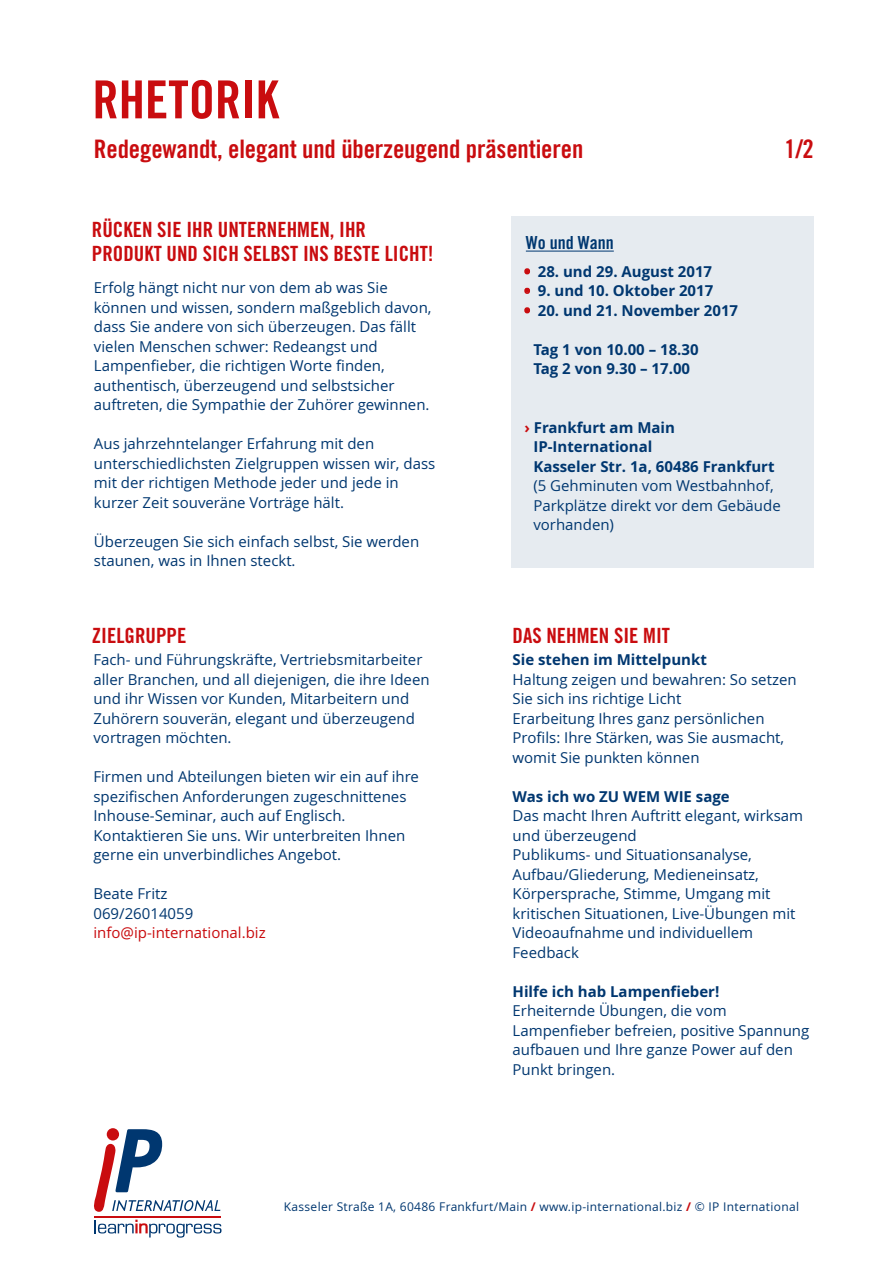
<style>
.page{position:relative;width:893px;height:1263px;background:#fff}
.page>*{position:absolute;margin:0;border:0;box-sizing:border-box;transform-origin:0 0}
.t1{font:52.5px "Trade Gothic Bold Cond Twenty";color:#c90c0f}
.t2{font:25.5px "Trade Gothic Bold Cond Twenty";letter-spacing:-.005em;color:#c90c0f}
.t3{font:21px/24px "Trade Gothic Bold Cond Twenty";color:#c90c0f}
.t4{font:18px "Trade Gothic Bold Cond Twenty";color:#003770}
.t5{font:15px/19.5px "Open Sans";color:#003770}
.t6{font:700 15px/19.5px "Open Sans";color:#003770}
.t7{font:15px "Open Sans";color:#c90c0f}
.t8{font:12px "Open Sans";letter-spacing:.025em;color:#003770}
.s1{color:#c90c0f}
.s2{font-weight:700;color:#c90c0f}
</style>
<div class="page">
<svg style="left:94px;top:1129px;width:126px;height:83px"></svg>
<svg style="left:95px;top:1220px;width:127px;height:17px"></svg>
<hr style="left:94px;top:1216px;width:126px;height:2px;background:#c90c0f">
<div style="left:511px;top:216px;width:303px;height:351px;background:#e6ebf0"></div>
<hr style="left:526px;top:251px;width:88px;height:1px;background:#003770">
<svg style="left:524px;top:268px;width:6px;height:7px"></svg>
<svg style="left:524px;top:287px;width:6px;height:7px"></svg>
<svg style="left:524px;top:307px;width:6px;height:7px"></svg>
<h1 class="t1" style="left:92px;top:68px;width:188px">RHETORIK</h1>
<h2 class="t2" style="left:94px;top:133px;width:491px">Redegewandt, elegant und überzeugend präsentieren</h2>
<h2 class="t2" style="left:784px;top:133px;width:31px">1/2</h2>
<h3 class="t3" style="left:92px;top:217px;width:343px">RÜCKEN SIE IHR UNTERNEHMEN, IHR<br>PRODUKT UND SICH SELBST INS BESTE LICHT!</h3>
<p class="t5" style="left:94px;top:278px;width:339px">Erfolg hängt nicht nur von dem ab was Sie können und wissen, sondern maßgeblich davon, dass Sie andere von sich überzeugen. Das fällt vielen Menschen schwer: Redeangst und Lampenfieber, die richtigen Worte finden, authentisch, überzeugend und selbstsicher auftreten, die Sympathie der Zuhörer gewinnen.</p>
<p class="t5" style="left:94px;top:434px;width:343px">Aus jahrzehntelanger Erfahrung mit den unterschiedlichsten Zielgruppen wissen wir, dass mit der richtigen Methode jeder und jede in kurzer Zeit souveräne Vorträge hält.</p>
<p class="t5" style="left:94px;top:532px;width:327px">Überzeugen Sie sich einfach selbst, Sie werden staunen, was in Ihnen steckt.</p>
<h3 class="t3" style="left:92px;top:624px;width:96px">ZIELGRUPPE</h3>
<p class="t5" style="left:93px;top:650px;width:338px">Fach- und Führungskräfte, Vertriebsmitarbeiter aller Branchen, und all diejenigen, die ihre Ideen und ihr Wissen vor Kunden, Mitarbeitern und Zuhörern souverän, elegant und überzeugend vortragen möchten.</p>
<p class="t5" style="left:93px;top:767px;width:327px">Firmen und Abteilungen bieten wir ein auf ihre spezifischen Anforderungen zugeschnittenes Inhouse-Seminar, auch auf Englisch.<br>Kontaktieren Sie uns. Wir unterbreiten Ihnen gerne ein unverbindliches Angebot.</p>
<p class="t5" style="left:93px;top:884px;width:101px">Beate Fritz<br>069/26014059</p>
<p class="t7" style="left:93px;top:924px;width:174px">info@ip-international.biz</p>
<p class="t4" style="left:526px;top:232px;width:89px">Wo und Wann</p>
<p class="t6" style="left:524px;top:262px;width:189px"><span class="s1">•</span> 28. und 29. August 2017</p>
<p class="t6" style="left:524px;top:281px;width:190px"><span class="s1">•</span> 9. und 10. Oktober 2017</p>
<p class="t6" style="left:524px;top:301px;width:215px"><span class="s1">•</span> 20. und 21. November 2017</p>
<p class="t6" style="left:533px;top:340px;width:167px">Tag 1 von 10.00 – 18.30<br>Tag 2 von 9.30 – 17.00</p>
<p class="t6" style="left:533px;top:418px;width:243px;text-indent:-9px"><span class="s1">›</span> Frankfurt am Main<br>IP-International<br>Kasseler Str. 1a, 60486 Frankfurt</p>
<p class="t5" style="left:533px;top:476px;width:249px">(5 Gehminuten vom Westbahnhof,<br>Parkplätze direkt vor dem Gebäude vorhanden)</p>
<h3 class="t3" style="left:513px;top:624px;width:159px">DAS NEHMEN SIE MIT</h3>
<p class="t6" style="left:513px;top:650px;width:196px">Sie stehen im Mittelpunkt</p>
<p class="t5" style="left:513px;top:670px;width:286px">Haltung zeigen und bewahren: So setzen Sie sich ins richtige Licht<br>Erarbeitung Ihres ganz persönlichen Profils: Ihre Stärken, was Sie ausmacht, womit Sie punkten können</p>
<p class="t6" style="left:513px;top:787px;width:219px">Was ich wo ZU WEM WIE sage</p>
<p class="t5" style="left:513px;top:806px;width:292px">Das macht Ihren Auftritt elegant, wirksam und überzeugend<br>Publikums- und Situationsanalyse,<br>Aufbau/Gliederung, Medieneinsatz,<br>Körpersprache, Stimme, Umgang mit kritischen Situationen, Live-Übungen mit<br>Videoaufnahme und individuellem<br>Feedback</p>
<p class="t6" style="left:513px;top:982px;width:208px">Hilfe ich hab Lampenfieber!</p>
<p class="t5" style="left:513px;top:1001px;width:298px">Erheiternde Übungen, die vom<br>Lampenfieber befreien, positive Spannung aufbauen und Ihre ganze Power auf den<br>Punkt bringen.</p>
<p class="t8" style="left:284px;top:1200px;width:517px">Kasseler Straße 1A, 60486 Frankfurt/Main <span class="s2">/</span> www.ip-international.biz <span class="s2">/</span> © IP International</p>
</div>
